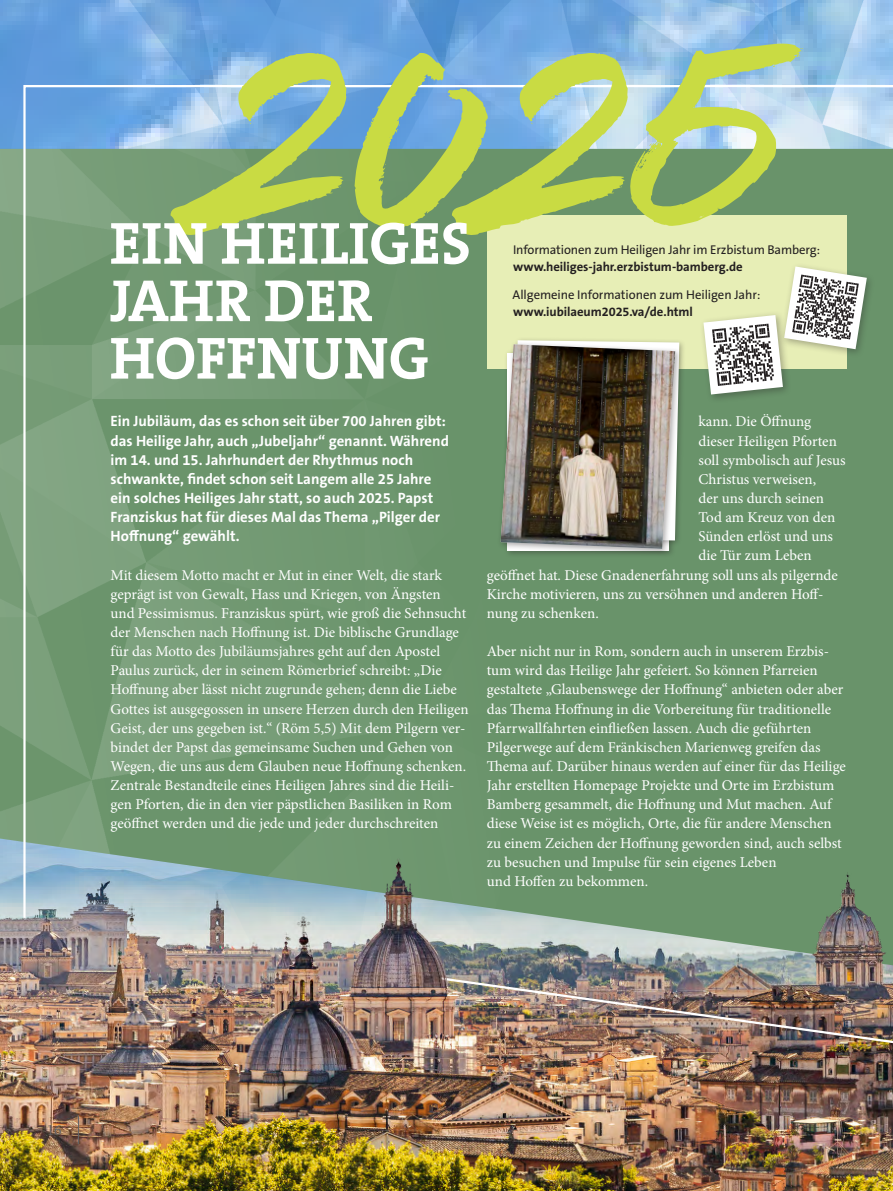
<style>
.page{position:relative;width:893px;height:1191px;background:#fff}
.page>*{position:absolute;margin:0;border:0;box-sizing:border-box;transform-origin:0 0}
.t1{font:700 60px/57.4px "The Serif";color:#fff}
.t2{font:15.75px "Minion Pro";color:#636366}
.t3{font:15px/19.2px "Minion Pro";color:#fff}
.t4{font:700 15px/19.2px "The Sans B W7";color:#fff}
.t5{font:12.75px "The Sans B W5 Plain";letter-spacing:-.01em;color:#231f20}
.t6{font:700 12.75px "The Sans B W7";letter-spacing:-.005em;color:#231f20}
</style>
<div class="page">
<img style="left:0;top:1000px;width:893px;height:191px">
<img style="left:22px;top:0;width:871px;height:1073px">
<svg style="left:171px;top:41px;width:632px;height:195px"></svg>
<div style="left:780px;top:262px;width:96px;height:96px;background:#231f20;opacity:.35"></div>
<div style="left:699px;top:310px;width:93px;height:93px;background:#231f20;opacity:.35"></div>
<svg style="left:703px;top:266px;width:164px;height:128px"></svg>
<img style="left:354px;top:847px;width:92px;height:153px">
<img style="left:803px;top:847px;width:90px;height:153px">
<img style="left:0;top:847px;width:224px;height:153px">
<img style="left:282px;top:847px;width:31px;height:153px">
<div style="left:510px;top:337px;width:176px;height:210px;background:#231f20;opacity:.35"></div>
<div style="left:497px;top:341px;width:185px;height:215px;background:#231f20;opacity:.35"></div>
<svg style="left:501px;top:340px;width:178px;height:209px"></svg>
<img style="left:501px;top:344px;width:174px;height:205px">
<svg style="left:78px;top:1115px;width:1px;height:29px"></svg>
<h1 class="t1" style="left:110px;top:213px;width:362px">EIN HEILIGES<br>JAHR DER<br>HOFFNUNG</h1>
<p class="t4" style="left:111px;top:412px;width:340px">Ein Jubiläum, das es schon seit über 700 Jahren gibt: das Heilige Jahr, auch „Jubeljahr“ genannt. Während im 14. und 15. Jahrhundert der Rhythmus noch schwankte, findet schon seit Langem alle 25 Jahre ein solches Heiliges Jahr statt, so auch 2025. Papst Franziskus hat für dieses Mal das Thema „Pilger der Hoffnung“ gewählt.</p>
<p class="t3" style="left:111px;top:565px;width:360px">Mit diesem Motto macht er Mut in einer Welt, die stark geprägt ist von Gewalt, Hass und Kriegen, von Ängsten<br>und Pessimismus. Franziskus spürt, wie groß die Sehnsucht der Menschen nach Hoffnung ist. Die biblische Grundlage für das Motto des Jubiläumsjahres geht auf den Apostel Paulus zurück, der in seinem Römerbrief schreibt: „Die Hoffnung aber lässt nicht zugrunde gehen; denn die Liebe Gottes ist ausgegossen in unsere Herzen durch den Heiligen Geist, der uns gegeben ist.“ (Röm 5,5) Mit dem Pilgern ver&shy;bindet der Papst das gemeinsame Suchen und Gehen von Wegen, die uns aus dem Glauben neue Hoffnung schenken.<br>Zentrale Bestandteile eines Heiligen Jahres sind die Heili&shy;gen Pforten, die in den vier päpstlichen Basiliken in Rom geöffnet werden und die jede und jeder durchschreiten</p>
<p class="t5" style="left:513px;top:241px;width:309px">Informationen zum Heiligen Jahr im Erzbistum Bamberg:</p>
<p class="t6" style="left:513px;top:259px;width:231px">www.heiliges-jahr.erzbistum-bamberg.de</p>
<p class="t5" style="left:513px;top:287px;width:249px">Allgemeine Informationen zum Heiligen Jahr:</p>
<p class="t6" style="left:513px;top:304px;width:181px">www.iubilaeum2025.va/de.html</p>
<p class="t3" style="left:698px;top:412px;width:114px">kann. Die Öffnung</p>
<p class="t3" style="left:698px;top:431px;width:140px">dieser Heiligen Pforten</p>
<p class="t3" style="left:698px;top:450px;width:149px">soll symbolisch auf Jesus</p>
<p class="t3" style="left:698px;top:469px;width:119px">Christus verweisen,</p>
<p class="t3" style="left:698px;top:489px;width:127px">der uns durch seinen</p>
<p class="t3" style="left:698px;top:508px;width:138px">Tod am Kreuz von den</p>
<p class="t3" style="left:698px;top:527px;width:136px">Sünden erlöst und uns</p>
<p class="t3" style="left:698px;top:546px;width:115px">die Tür zum Leben</p>
<p class="t3" style="left:487px;top:565px;width:352px">geöffnet hat. Diese Gnadenerfahrung soll uns als pilgernde</p>
<p class="t3" style="left:487px;top:584px;width:338px">Kirche motivieren, uns zu versöhnen und anderen Hoff-</p>
<p class="t3" style="left:487px;top:603px;width:113px">nung zu schenken.</p>
<p class="t3" style="left:487px;top:642px;width:361px">Aber nicht nur in Rom, sondern auch in unserem Erzbis&shy;tum wird das Heilige Jahr gefeiert. So können Pfarreien gestaltete „Glaubenswege der Hoffnung“ anbieten oder aber das Thema Hoffnung in die Vorbereitung für traditionelle Pfarrwallfahrten einfließen lassen. Auch die geführten Pilgerwege auf dem Fränkischen Marienweg greifen das Thema auf. Darüber hinaus werden auf einer für das Heilige Jahr erstellten Homepage Projekte und Orte im Erzbistum Bamberg gesammelt, die Hoffnung und Mut machen. Auf diese Weise ist es möglich, Orte, die für andere Menschen zu einem Zeichen der Hoffnung geworden sind, auch selbst zu besuchen und Impulse für sein eigenes Leben<br>und Hoffen zu bekommen.</p>
<p class="t2" style="left:47px;top:1119px;width:17px">16</p>
</div>
